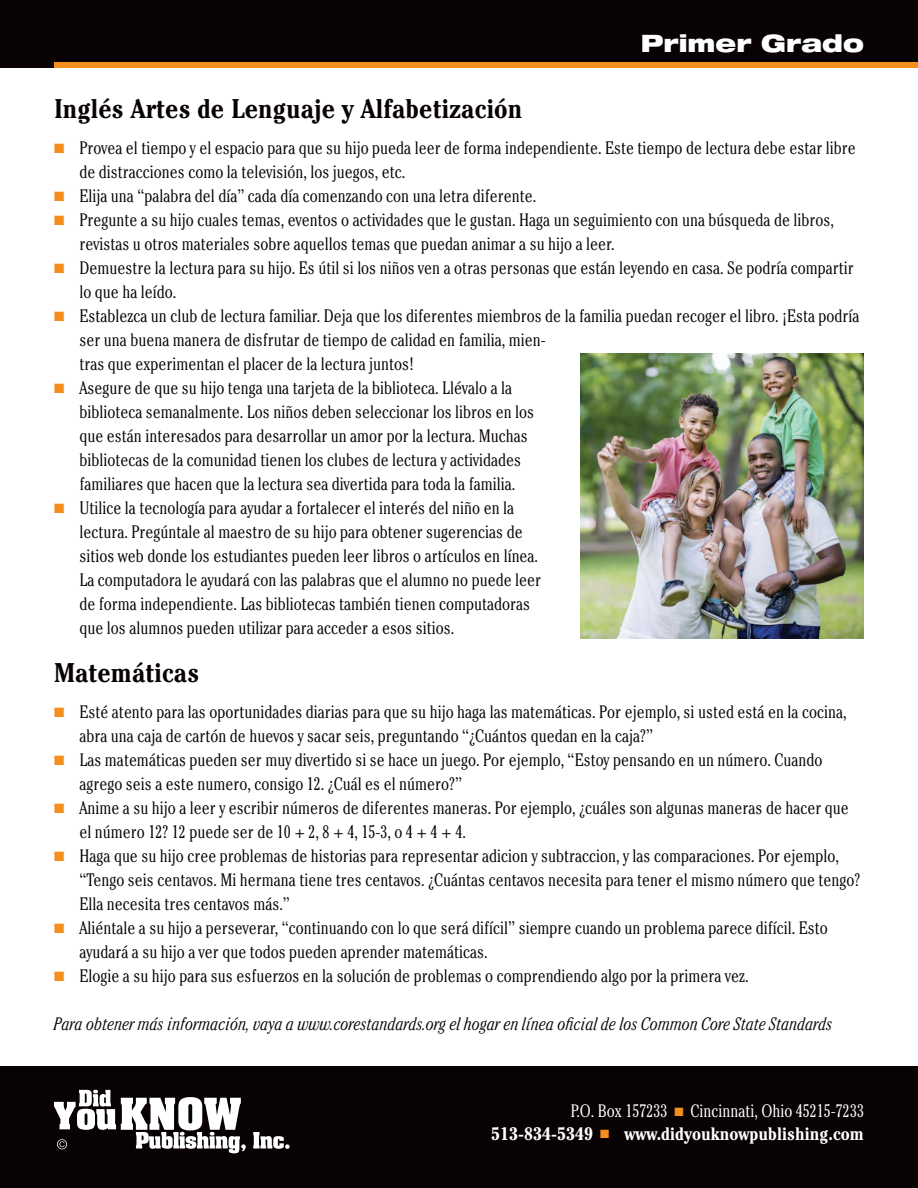
<style>
.page{position:relative;width:918px;height:1188px;background:#fff}
.page>*{position:absolute;margin:0;border:0;box-sizing:border-box;transform-origin:0 0}
.t1{font:700 condensed 27px "Cheltenham";color:#080302}
.t2{font:900 expanded 24px "Helvetica Neue LT Std";color:#fff}
.t3{font:300 condensed 18px/24px "Cheltenham";color:#080302}
.t4{font:italic 300 condensed 18px "Cheltenham";color:#080302}
.t5{font:700 condensed 18px/22.5px "Cheltenham";color:#fff;text-align:right}
.s1{color:#f68e1e}
.s2{font-weight:300}
</style>
<div class="page">
<div style="left:0;top:1066px;width:918px;height:122px;background:#080302"></div>
<div style="left:0;top:0;width:918px;height:68px;background:#080302"></div>
<div style="left:54px;top:62px;width:864px;height:6px;background:#f68e1e"></div>
<svg style="left:253px;top:1132px;width:37px;height:17px"></svg>
<svg style="left:54px;top:1090px;width:192px;height:63px"></svg>
<img style="left:580px;top:353px;width:284px;height:286px">
<h2 class="t2" style="left:641px;top:28px;width:225px">Primer Grado</h2>
<h1 class="t1" style="left:54px;top:92px;width:470px">Inglés Artes de Lenguaje y Alfabetización</h1>
<p class="t3" style="left:80px;top:136px;width:778px;text-indent:-26px"><span class="s1">■</span> Provea el tiempo y el espacio para que su hijo pueda leer de forma independiente. Este tiempo de lectura debe estar libre de distracciones como la televisión, los juegos, etc.</p>
<p class="t3" style="left:54px;top:184px;width:484px"><span class="s1">■</span> Elija una “palabra del día” cada día comenzando con una letra diferente.</p>
<p class="t3" style="left:80px;top:208px;width:756px;text-indent:-26px"><span class="s1">■</span> Pregunte a su hijo cuales temas, eventos o actividades que le gustan. Haga un seguimiento con una búsqueda de libros, revistas u otros materiales sobre aquellos temas que puedan animar a su hijo a leer.</p>
<p class="t3" style="left:80px;top:256px;width:776px;text-indent:-26px"><span class="s1">■</span> Demuestre la lectura para su hijo. Es útil si los niños ven a otras personas que están leyendo en casa. Se podría compartir lo que ha leído.</p>
<p class="t3" style="left:80px;top:304px;width:782px;text-indent:-26px"><span class="s1">■</span> Establezca un club de lectura familiar. Deja que los diferentes miembros de la familia puedan recoger el libro. ¡Esta podría ser una buena manera de disfrutar de tiempo de calidad en familia, mien-<br>tras que experimentan el placer de la lectura juntos!</p>
<p class="t3" style="left:80px;top:376px;width:456px;text-indent:-26px"><span class="s1">■</span> Asegure de que su hijo tenga una tarjeta de la biblioteca. Llévalo a la biblioteca semanalmente. Los niños deben seleccionar los libros en los que están interesados para desarrollar un amor por la lectura. Muchas bibliotecas de la comunidad tienen los clubes de lectura y actividades familiares que hacen que la lectura sea divertida para toda la familia.</p>
<p class="t3" style="left:80px;top:496px;width:463px;text-indent:-26px"><span class="s1">■</span> Utilice la tecnología para ayudar a fortalecer el interés del niño en la lectura. Pregúntale al maestro de su hijo para obtener sugerencias de sitios web donde los estudiantes pueden leer libros o artículos en línea.<br>La computadora le ayudará con las palabras que el alumno no puede leer de forma independiente. Las bibliotecas también tienen computadoras que los alumnos pueden utilizar para acceder a esos sitios.</p>
<h1 class="t1" style="left:54px;top:656px;width:147px">Matemáticas</h1>
<p class="t3" style="left:80px;top:700px;width:769px;text-indent:-26px"><span class="s1">■</span> Esté atento para las oportunidades diarias para que su hijo haga las matemáticas. Por ejemplo, si usted está en la cocina, abra una caja de cartón de huevos y sacar seis, preguntando “¿Cuántos quedan en la caja?”</p>
<p class="t3" style="left:80px;top:748px;width:744px;text-indent:-26px"><span class="s1">■</span> Las matemáticas pueden ser muy divertido si se hace un juego. Por ejemplo, “Estoy pensando en un número. Cuando agrego seis a este numero, consigo 12. ¿Cuál es el número?”</p>
<p class="t3" style="left:80px;top:796px;width:771px;text-indent:-26px"><span class="s1">■</span> Anime a su hijo a leer y escribir números de diferentes maneras. Por ejemplo, ¿cuáles son algunas maneras de hacer que el número 12? 12 puede ser de 10 + 2, 8 + 4, 15-3, o 4 + 4 + 4.</p>
<p class="t3" style="left:80px;top:844px;width:783px;text-indent:-26px"><span class="s1">■</span> Haga que su hijo cree problemas de historias para representar adicion y subtraccion, y las comparaciones. Por ejemplo, “Tengo seis centavos. Mi hermana tiene tres centavos. ¿Cuántas centavos necesita para tener el mismo número que tengo?<br>Ella necesita tres centavos más.”</p>
<p class="t3" style="left:80px;top:916px;width:750px;text-indent:-26px"><span class="s1">■</span> Aliéntale a su hijo a perseverar, “continuando con lo que será difícil” siempre cuando un problema parece difícil. Esto ayudará a su hijo a ver que todos pueden aprender matemáticas.</p>
<p class="t3" style="left:54px;top:964px;width:696px"><span class="s1">■</span> Elogie a su hijo para sus esfuerzos en la solución de problemas o comprendiendo algo por la primera vez.</p>
<p class="t4" style="left:54px;top:1014px;width:780px">Para obtener más información, vaya a www.corestandards.org el hogar en línea oficial de los Common Core State Standards</p>
<p class="t5" style="left:491px;top:1099px;width:374px"><span class="s2">P.O. Box 157233</span> <span class="s1">■</span> <span class="s2">Cincinnati, Ohio 45215-7233<br></span>513-834-5349 <span class="s1">■</span> www.didyouknowpublishing.com</p>
</div>
